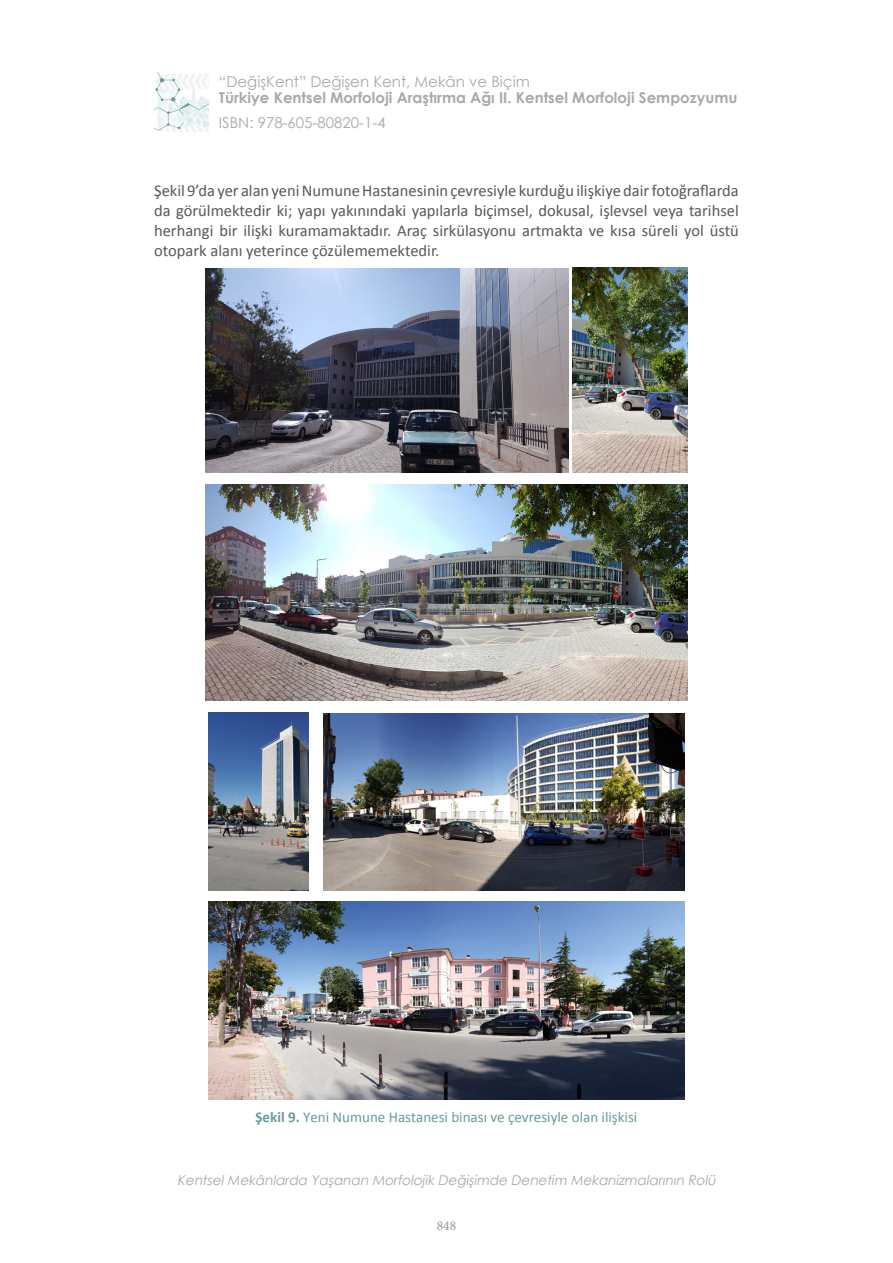
<style>
.page{position:relative;width:893px;height:1263px;background:#fff}
.page>*{position:absolute;margin:0;border:0;box-sizing:border-box;transform-origin:0 0}
.t1{font:16.5px/19.8px "Calibri";color:#57585a;text-align:justify}
.t2{font:700 15px "Century Gothic";color:#a8a9ad}
.t3{font:15px "Century Gothic";color:#a8a9ad}
.t4{font:15px "Calibri";color:#669b9b}
.t5{font:italic 13.5px "Century Gothic";color:#a8a9ad}
.t6{font:13.5px "Minion Pro";color:#939598}
.s1{font-weight:700}
</style>
<div class="page">
<img style="left:154px;top:72px;width:54px;height:59px">
<img style="left:205px;top:268px;width:364px;height:204px">
<img style="left:572px;top:267px;width:116px;height:206px">
<img style="left:206px;top:485px;width:481px;height:215px">
<img style="left:209px;top:712px;width:100px;height:178px">
<img style="left:324px;top:714px;width:360px;height:176px">
<img style="left:208px;top:902px;width:477px;height:197px">
<p class="t3" style="left:219px;top:72px;width:312px">“DeğişKent” Değişen Kent, Mekân ve Biçim</p>
<p class="t2" style="left:219px;top:92px;width:520px">Türkiye Kentsel Morfoloji Araştırma Ağı II. Kentsel Morfoloji Sempozyumu</p>
<p class="t3" style="left:219px;top:113px;width:168px">ISBN: 978-605-80820-1-4</p>
<p class="t1" style="left:154px;top:182px;width:586px">Şekil 9’da yer alan yeni Numune Hastanesinin çevresiyle kurduğu ilişkiye dair fotoğraflarda da görülmektedir ki; yapı yakınındaki yapılarla biçimsel, dokusal, işlevsel veya tarihsel herhangi bir ilişki kuramamaktadır. Araç sirkülasyonu artmakta ve kısa süreli yol üstü otopark alanı yeterince çözülememektedir.</p>
<p class="t4" style="left:256px;top:1110px;width:383px"><span class="s1">Şekil 9.</span> Yeni Numune Hastanesi binası ve çevresiyle olan ilişkisi</p>
<p class="t5" style="left:177px;top:1172px;width:542px">Kentsel Mekânlarda Yaşanan Morfolojik Değişimde Denetim Mekanizmalarının Rolü</p>
<p class="t6" style="left:437px;top:1216px;width:21px">848</p>
</div>
